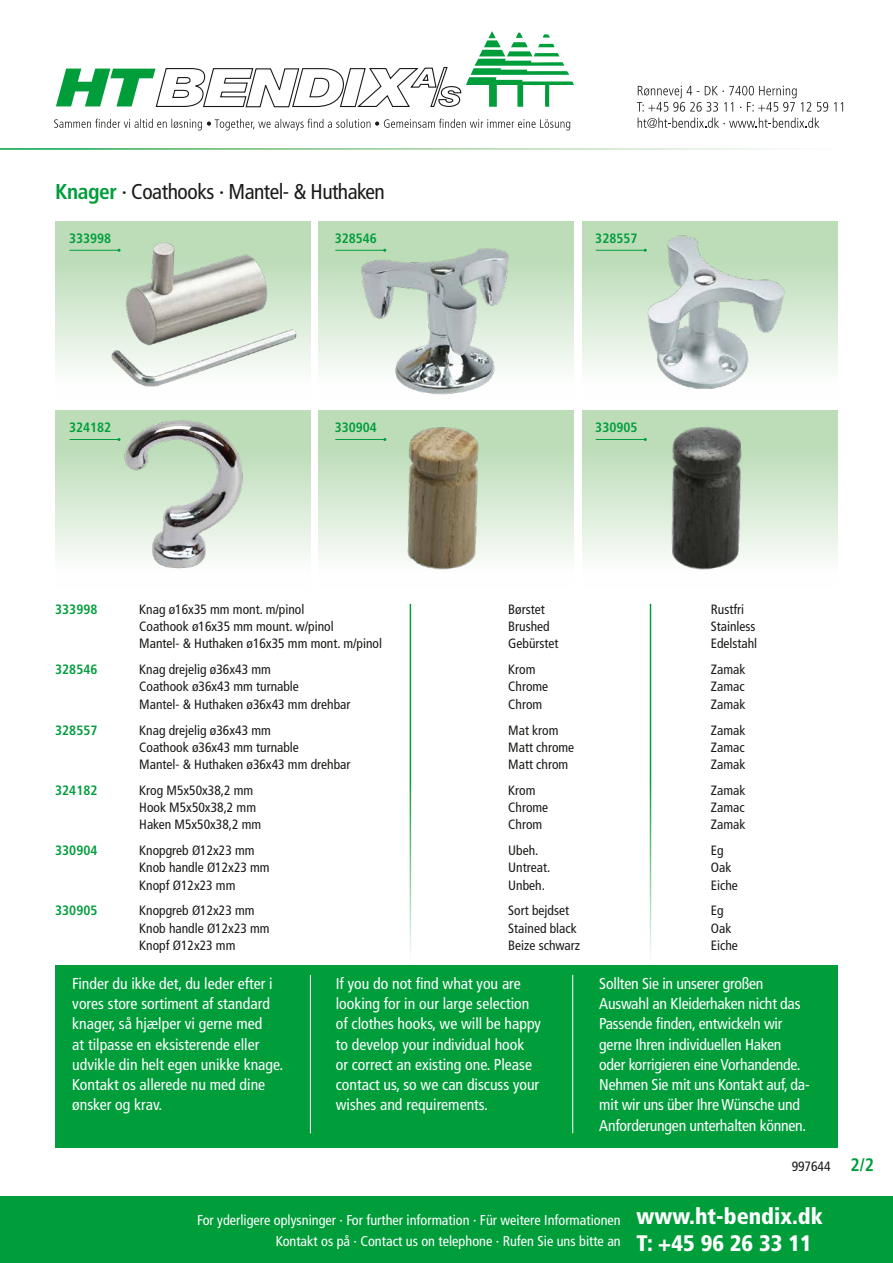
<style>
.page{position:relative;width:893px;height:1263px;background:#fff}
.page>*{position:absolute;margin:0;border:0;box-sizing:border-box;transform-origin:0 0}
.t1{font:900 condensed 22.5px/27px "Frutiger";color:#fff}
.Overskrift{font:condensed 21.45px "Frutiger";letter-spacing:-.025em;color:#1a1a18}
.t2{font:700 condensed 18px "Frutiger";color:#009d3b}
.Overskrift-2{font:condensed 15.75px/20.2px "Frutiger";color:#fff}
.t3{font:condensed 14.25px/21px "Frutiger";color:#fff;text-align:right}
.t4{font:condensed 13.5px "Frutiger";color:#1a1a18}
.t5{font:700 condensed 13.5px "Frutiger";color:#009d3b}
.s1{font-weight:700;color:#009d3b}
</style>
<div class="page">
<div style="left:0;top:1196px;width:893px;height:67px;background:#009d3b"></div>
<svg style="left:638px;top:118px;width:181px;height:10px"></svg>
<svg style="left:56px;top:31px;width:518px;height:77px"></svg>
<svg style="left:637px;top:86px;width:206px;height:26px"></svg>
<svg style="left:54px;top:119px;width:516px;height:11px"></svg>
<div style="left:55px;top:965px;width:783px;height:182px;background:#009d3b"></div>
<hr style="left:310px;top:975px;width:1px;height:158px;background:#fff">
<hr style="left:572px;top:975px;width:1px;height:158px;background:#fff">
<div style="left:55px;top:221px;width:255px;height:180px;background:linear-gradient(to bottom,#b0d6ab,#fff)"></div>
<div style="left:55px;top:410px;width:255px;height:179px;background:linear-gradient(to bottom,#b0d7ac,#fff)"></div>
<div style="left:583px;top:221px;width:255px;height:180px;background:linear-gradient(to bottom,#b1d7ac,#fff)"></div>
<div style="left:583px;top:410px;width:255px;height:179px;background:linear-gradient(to bottom,#b0d7ac,#fff)"></div>
<div style="left:319px;top:221px;width:255px;height:180px;background:linear-gradient(to bottom,#b1d7ac,#fff)"></div>
<div style="left:319px;top:410px;width:255px;height:179px;background:linear-gradient(to bottom,#b0d7ac,#fff)"></div>
<hr style="left:70px;top:250px;width:49px;height:1px;background:#009d3b">
<img style="left:86px;top:235px;width:235px;height:156px">
<img style="left:67px;top:417px;width:234px;height:155px">
<img style="left:321px;top:415px;width:245px;height:167px">
<img style="left:584px;top:415px;width:246px;height:167px">
<img style="left:316px;top:238px;width:246px;height:163px">
<img style="left:583px;top:221px;width:246px;height:211px">
<hr style="left:410px;top:604px;width:1px;height:359px;background:#009d3b">
<hr style="left:650px;top:604px;width:1px;height:359px;background:#009d3b">
<p class="Overskrift" style="left:55px;top:179px;width:331px"><span class="s1">Knager</span> · Coathooks · Mantel- &amp; Huthaken</p>
<p class="t5" style="left:69px;top:230px;width:44px">333998</p>
<p class="t5" style="left:335px;top:230px;width:44px">328546</p>
<p class="t5" style="left:595px;top:230px;width:44px">328557</p>
<p class="t5" style="left:69px;top:419px;width:44px">324182</p>
<p class="t5" style="left:335px;top:419px;width:44px">330904</p>
<p class="t5" style="left:595px;top:419px;width:44px">330905</p>
<p class="t5" style="left:55px;top:601px;width:44px">333998</p>
<p class="t4" style="left:139px;top:601px;width:167px">Knag ø16x35 mm mont. m/pinol</p>
<p class="t4" style="left:508px;top:601px;width:38px">Børstet</p>
<p class="t4" style="left:711px;top:601px;width:35px">Rustfri</p>
<p class="t4" style="left:139px;top:619px;width:196px">Coathook ø16x35 mm mount. w/pinol</p>
<p class="t4" style="left:508px;top:619px;width:43px">Brushed</p>
<p class="t4" style="left:711px;top:619px;width:46px">Stainless</p>
<p class="t4" style="left:139px;top:636px;width:244px">Mantel- &amp; Huthaken ø16x35 mm mont. m/pinol</p>
<p class="t4" style="left:508px;top:636px;width:52px">Gebürstet</p>
<p class="t4" style="left:711px;top:636px;width:48px">Edelstahl</p>
<p class="t5" style="left:55px;top:661px;width:44px">328546</p>
<p class="t4" style="left:139px;top:662px;width:133px">Knag drejelig ø36x43 mm</p>
<p class="t4" style="left:508px;top:662px;width:29px">Krom</p>
<p class="t4" style="left:711px;top:662px;width:36px">Zamak</p>
<p class="t4" style="left:139px;top:679px;width:161px">Coathook ø36x43 mm turnable</p>
<p class="t4" style="left:508px;top:679px;width:42px">Chrome</p>
<p class="t4" style="left:711px;top:679px;width:35px">Zamac</p>
<p class="t4" style="left:139px;top:696px;width:213px">Mantel- &amp; Huthaken ø36x43 mm drehbar</p>
<p class="t4" style="left:508px;top:696px;width:36px">Chrom</p>
<p class="t4" style="left:711px;top:696px;width:36px">Zamak</p>
<p class="t5" style="left:55px;top:722px;width:44px">328557</p>
<p class="t4" style="left:139px;top:722px;width:133px">Knag drejelig ø36x43 mm</p>
<p class="t4" style="left:508px;top:722px;width:52px">Mat krom</p>
<p class="t4" style="left:711px;top:722px;width:36px">Zamak</p>
<p class="t4" style="left:139px;top:739px;width:161px">Coathook ø36x43 mm turnable</p>
<p class="t4" style="left:508px;top:739px;width:67px">Matt chrome</p>
<p class="t4" style="left:711px;top:739px;width:35px">Zamac</p>
<p class="t4" style="left:139px;top:756px;width:213px">Mantel- &amp; Huthaken ø36x43 mm drehbar</p>
<p class="t4" style="left:508px;top:756px;width:61px">Matt chrom</p>
<p class="t4" style="left:711px;top:756px;width:36px">Zamak</p>
<p class="t5" style="left:55px;top:782px;width:44px">324182</p>
<p class="t4" style="left:139px;top:782px;width:116px">Krog M5x50x38,2 mm</p>
<p class="t4" style="left:508px;top:782px;width:29px">Krom</p>
<p class="t4" style="left:711px;top:782px;width:36px">Zamak</p>
<p class="t4" style="left:139px;top:799px;width:118px">Hook M5x50x38,2 mm</p>
<p class="t4" style="left:508px;top:799px;width:42px">Chrome</p>
<p class="t4" style="left:711px;top:799px;width:35px">Zamac</p>
<p class="t4" style="left:139px;top:817px;width:124px">Haken M5x50x38,2 mm</p>
<p class="t4" style="left:508px;top:817px;width:36px">Chrom</p>
<p class="t4" style="left:711px;top:817px;width:36px">Zamak</p>
<p class="t5" style="left:55px;top:842px;width:44px">330904</p>
<p class="t4" style="left:139px;top:842px;width:117px">Knopgreb Ø12x23 mm</p>
<p class="t4" style="left:508px;top:842px;width:32px">Ubeh.</p>
<p class="t4" style="left:711px;top:842px;width:14px">Eg</p>
<p class="t4" style="left:139px;top:860px;width:132px">Knob handle Ø12x23 mm</p>
<p class="t4" style="left:508px;top:860px;width:43px">Untreat.</p>
<p class="t4" style="left:711px;top:860px;width:22px">Oak</p>
<p class="t4" style="left:139px;top:877px;width:98px">Knopf Ø12x23 mm</p>
<p class="t4" style="left:508px;top:877px;width:38px">Unbeh.</p>
<p class="t4" style="left:711px;top:877px;width:28px">Eiche</p>
<p class="t5" style="left:55px;top:902px;width:44px">330905</p>
<p class="t4" style="left:139px;top:903px;width:117px">Knopgreb Ø12x23 mm</p>
<p class="t4" style="left:508px;top:903px;width:62px">Sort bejdset</p>
<p class="t4" style="left:711px;top:903px;width:14px">Eg</p>
<p class="t4" style="left:139px;top:920px;width:132px">Knob handle Ø12x23 mm</p>
<p class="t4" style="left:508px;top:920px;width:70px">Stained black</p>
<p class="t4" style="left:711px;top:920px;width:22px">Oak</p>
<p class="t4" style="left:139px;top:937px;width:98px">Knopf Ø12x23 mm</p>
<p class="t4" style="left:508px;top:937px;width:73px">Beize schwarz</p>
<p class="t4" style="left:711px;top:937px;width:28px">Eiche</p>
<p class="Overskrift-2" style="left:72px;top:973px;width:213px">Finder du ikke det, du leder efter i vores store sortiment af standard knager, så hjælper vi gerne med<br>at tilpasse en eksisterende eller udvikle din helt egen unikke knage.<br>Kontakt os allerede nu med dine ønsker og krav.</p>
<p class="Overskrift-2" style="left:336px;top:973px;width:207px">If you do not find what you are looking for in our large selection of clothes hooks, we will be happy to develop your individual hook<br>or correct an existing one. Please contact us, so we can discuss your wishes and requirements.</p>
<p class="Overskrift-2" style="left:599px;top:973px;width:212px">Sollten Sie in unserer großen Auswahl an Kleiderhaken nicht das Passende finden, entwickeln wir gerne Ihren individuellen Haken oder korrigieren eine Vorhandende.<br>Nehmen Sie mit uns Kontakt auf, da&shy;mit wir uns über Ihre Wünsche und Anforderungen unterhalten können.</p>
<p class="t3" style="left:197px;top:1209px;width:425px">For yderligere oplysninger · For further information · Für weitere Informationen<br>Kontakt os på · Contact us on telephone · Rufen Sie uns bitte an</p>
<p class="t4" style="left:792px;top:1158px;width:40px">997644</p>
<p class="t2" style="left:850px;top:1154px;width:25px">2/2</p>
<h1 class="t1" style="left:637px;top:1202px;width:188px">www.ht-bendix.dk<br>T: +45 96 26 33 11</h1>
</div>
